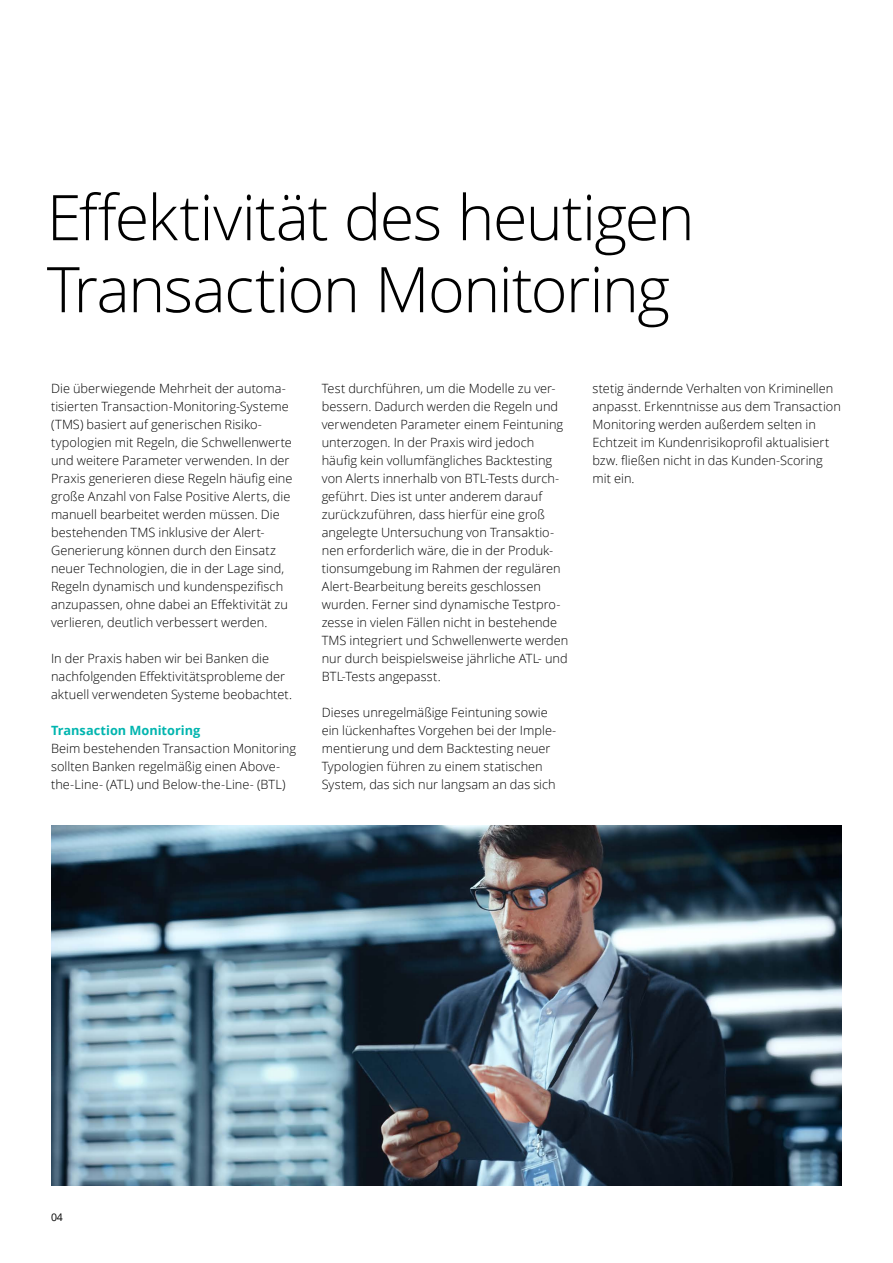
<style>
.page{position:relative;width:893px;height:1263px;background:#fff}
.page>*{position:absolute;margin:0;border:0;box-sizing:border-box;transform-origin:0 0}
.t1{font:300 63px/72px "Open Sans";letter-spacing:-.025em;color:#000}
.t2{font:300 12.75px/18px "Open Sans";color:#000}
.t3{font:700 12.75px "Open Sans";color:#00b5af}
.t4{font:10.5px "Open Sans";color:#000}
</style>
<div class="page">
<img style="left:51px;top:825px;width:791px;height:360px">
<h1 class="t1" style="left:47px;top:180px;width:649px">Effektivität des heutigen<br>Transaction Monitoring</h1>
<p class="t2" style="left:51px;top:379px;width:243px">Die überwiegende Mehrheit der automa&shy;tisierten Transaction-Monitoring-Systeme (TMS) basiert auf generischen Risiko&shy;typologien mit Regeln, die Schwellenwerte und weitere Parameter verwenden. In der Praxis generieren diese Regeln häufig eine große Anzahl von False Positive Alerts, die manuell bearbeitet werden müssen. Die bestehenden TMS inklusive der Alert-Generierung können durch den Einsatz neuer Technologien, die in der Lage sind, Regeln dynamisch und kundenspezifisch anzupassen, ohne dabei an Effektivität zu verlieren, deutlich verbessert werden.</p>
<p class="t2" style="left:51px;top:649px;width:242px">In der Praxis haben wir bei Banken die nachfolgenden Effektivitätsprobleme der aktuell verwendeten Systeme beobachtet.</p>
<p class="t3" style="left:51px;top:721px;width:151px">Transaction Monitoring</p>
<p class="t2" style="left:51px;top:739px;width:247px">Beim bestehenden Transaction Monitoring sollten Banken regelmäßig einen Above&shy;the-Line- (ATL) und Below-the-Line- (BTL)</p>
<p class="t2" style="left:322px;top:379px;width:248px">Test durchführen, um die Modelle zu ver&shy;bessern. Dadurch werden die Regeln und verwendeten Parameter einem Feintuning unterzogen. In der Praxis wird jedoch häufig kein vollumfängliches Backtesting von Alerts innerhalb von BTL-Tests durch&shy;geführt. Dies ist unter anderem darauf zurückzuführen, dass hierfür eine groß angelegte Untersuchung von Transaktio&shy;nen erforderlich wäre, die in der Produk&shy;tionsumgebung im Rahmen der regulären Alert-Bearbeitung bereits geschlossen wurden. Ferner sind dynamische Testpro&shy;zesse in vielen Fällen nicht in bestehende TMS integriert und Schwellenwerte werden nur durch beispielsweise jährliche ATL- und BTL-Tests angepasst.</p>
<p class="t2" style="left:322px;top:703px;width:236px">Dieses unregelmäßige Feintuning sowie ein lückenhaftes Vorgehen bei der Imple&shy;mentierung und dem Backtesting neuer Typologien führen zu einem statischen System, das sich nur langsam an das sich</p>
<p class="t2" style="left:592px;top:379px;width:250px">stetig ändernde Verhalten von Kriminellen anpasst. Erkenntnisse aus dem Transaction Monitoring werden außerdem selten in Echtzeit im Kundenrisikoprofil aktualisiert bzw. fließen nicht in das Kunden-Scoring mit ein.</p>
<p class="t4" style="left:51px;top:1210px;width:13px">04</p>
</div>
